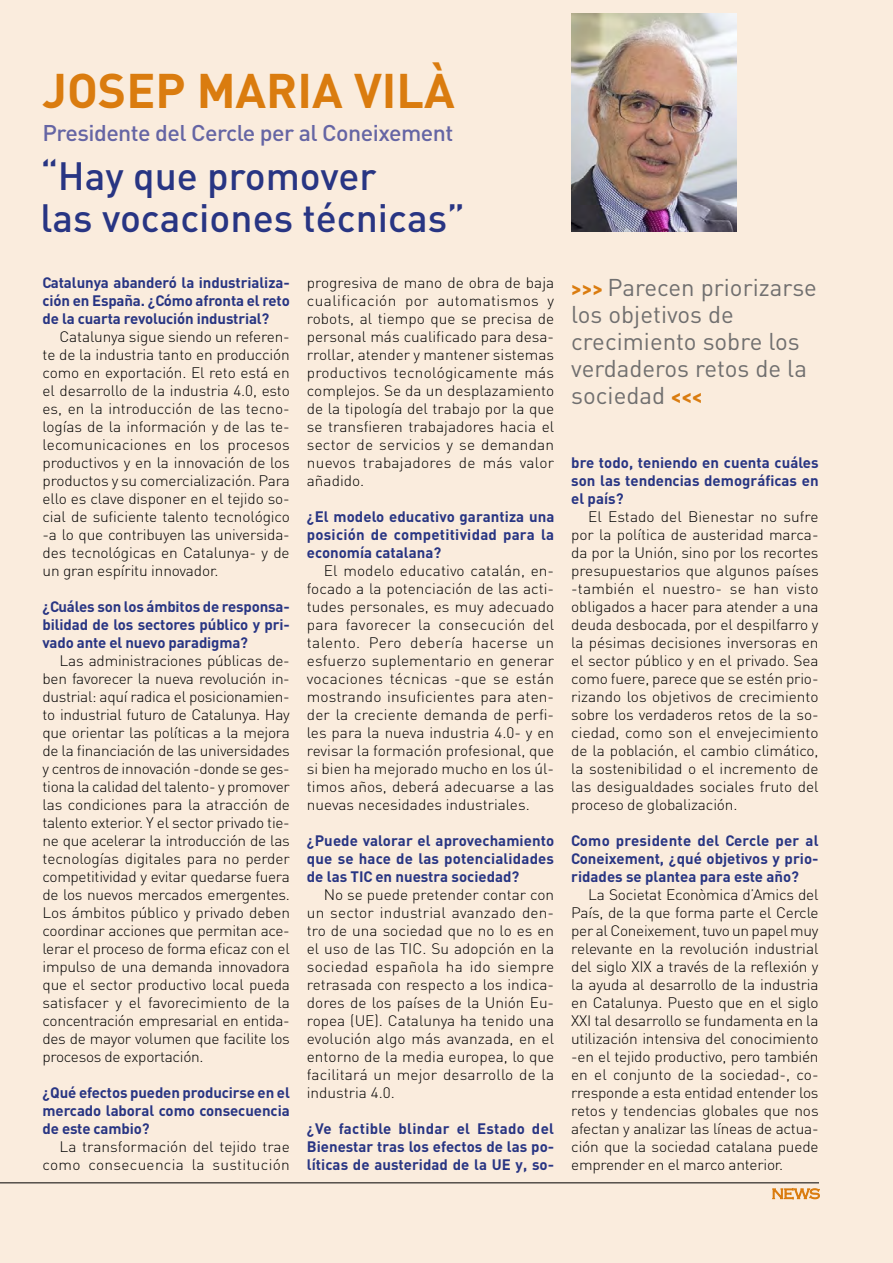
<style>
.page{position:relative;width:893px;height:1263px;background:#faecdd}
.page>*{position:absolute;margin:0;border:0;box-sizing:border-box;transform-origin:0 0}
.entrevistat{font:700 48px "DIN";color:#da7c0f}
.Destacat_Entrevista{font:500 39px "DIN";color:#283583}
.destacat_petit{font:24px/27px "DIN";color:#706f6f}
.titol_gris{font:500 22.5px "DIN";letter-spacing:-.025em;color:#6565a4}
.Text_rejilla2{font:300 15px/18px "DIN";letter-spacing:-.005em;color:#000;text-align:justify}
.Pregunta_entrevista{font:700 15px/18px "DIN";color:#283583;text-align:justify}
.s1{font-weight:700;font-size:21px;color:#da7c0f}
</style>
<div class="page">
<hr style="left:0;top:1182px;width:819px;height:1px;background:#000">
<svg style="left:772px;top:1188px;width:48px;height:11px"></svg>
<img style="left:572px;top:13px;width:164px;height:219px">
<p class="entrevistat" style="left:43px;top:59px;width:414px">JOSEP MARIA VILÀ</p>
<p class="titol_gris" style="left:43px;top:118px;width:412px">Presidente del Cercle per al Coneixement</p>
<p class="Destacat_Entrevista" style="left:40px;top:151px;width:338px">“Hay que promover</p>
<p class="Destacat_Entrevista" style="left:40px;top:193px;width:426px">las vocaciones técnicas”</p>
<p class="Pregunta_entrevista" style="left:43px;top:273px;width:249px">Catalunya abanderó la industrializa&shy;ción en España. ¿Cómo afronta el reto de la cuarta revolución industrial?</p>
<p class="Text_rejilla2" style="left:43px;top:327px;width:249px;text-indent:17px">Catalunya sigue siendo un referen&shy;te de la industria tanto en producción como en exportación. El reto está en el desarrollo de la industria 4.0, esto es, en la introducción de las tecno&shy;logías de la información y de las te&shy;lecomunicaciones en los procesos productivos y en la innovación de los productos y su comercialización. Para ello es clave disponer en el tejido so&shy;cial de suficiente talento tecnológico -a lo que contribuyen las universida&shy;des tecnológicas en Catalunya- y de un gran espíritu innovador.</p>
<p class="Pregunta_entrevista" style="left:43px;top:597px;width:249px">¿Cuáles son los ámbitos de responsa&shy;bilidad de los sectores público y pri&shy;vado ante el nuevo paradigma?</p>
<p class="Text_rejilla2" style="left:43px;top:651px;width:249px;text-indent:17px">Las administraciones públicas de&shy;ben favorecer la nueva revolución in&shy;dustrial: aquí radica el posicionamien&shy;to industrial futuro de Catalunya. Hay que orientar las políticas a la mejora de la financiación de las universidades y centros de innovación -donde se ges&shy;tiona la calidad del talento- y promover las condiciones para la atracción de talento exterior. Y el sector privado tie&shy;ne que acelerar la introducción de las tecnologías digitales para no perder competitividad y evitar quedarse fuera de los nuevos mercados emergentes.<br>Los ámbitos público y privado deben coordinar acciones que permitan ace&shy;lerar el proceso de forma eficaz con el impulso de una demanda innovadora que el sector productivo local pueda satisfacer y el favorecimiento de la concentración empresarial en entida&shy;des de mayor volumen que facilite los procesos de exportación.</p>
<p class="Pregunta_entrevista" style="left:43px;top:1083px;width:249px">¿Qué efectos pueden producirse en el mercado laboral como consecuencia de este cambio?</p>
<p class="Text_rejilla2" style="left:43px;top:1137px;width:249px;text-align:right">La transformación del tejido trae como consecuencia la sustitución</p>
<p class="Text_rejilla2" style="left:307px;top:273px;width:249px">progresiva de mano de obra de baja cualificación por automatismos y robots, al tiempo que se precisa de personal más cualificado para desa&shy;rrollar, atender y mantener sistemas productivos tecnológicamente más complejos. Se da un desplazamiento de la tipología del trabajo por la que se transfieren trabajadores hacia el sector de servicios y se demandan nuevos trabajadores de más valor añadido.</p>
<p class="Pregunta_entrevista" style="left:307px;top:507px;width:249px">¿El modelo educativo garantiza una posición de competitividad para la economía catalana?</p>
<p class="Text_rejilla2" style="left:307px;top:561px;width:249px;text-indent:17px">El modelo educativo catalán, en&shy;focado a la potenciación de las acti&shy;tudes personales, es muy adecuado para favorecer la consecución del talento. Pero debería hacerse un esfuerzo suplementario en generar vocaciones técnicas -que se están mostrando insuficientes para aten&shy;der la creciente demanda de perfi&shy;les para la nueva industria 4.0- y en revisar la formación profesional, que si bien ha mejorado mucho en los úl&shy;timos años, deberá adecuarse a las nuevas necesidades industriales.</p>
<p class="Pregunta_entrevista" style="left:307px;top:831px;width:249px">¿Puede valorar el aprovechamiento que se hace de las potencialidades de las TIC en nuestra sociedad?</p>
<p class="Text_rejilla2" style="left:307px;top:885px;width:249px;text-indent:17px">No se puede pretender contar con un sector industrial avanzado den&shy;tro de una sociedad que no lo es en el uso de las TIC. Su adopción en la sociedad española ha ido siempre retrasada con respecto a los indica&shy;dores de los países de la Unión Eu&shy;ropea (UE). Catalunya ha tenido una evolución algo más avanzada, en el entorno de la media europea, lo que facilitará un mejor desarrollo de la industria 4.0.</p>
<p class="Pregunta_entrevista" style="left:307px;top:1119px;width:249px">¿Ve factible blindar el Estado del Bienestar tras los efectos de las po&shy;líticas de austeridad de la UE y, so-</p>
<p class="destacat_petit" style="left:571px;top:273px;width:247px"><span class="s1">&gt;&gt;&gt;</span> Parecen priorizarse los objetivos de crecimiento sobre los verdaderos retos de la sociedad <span class="s1">&lt;&lt;&lt;</span></p>
<p class="Pregunta_entrevista" style="left:571px;top:453px;width:249px">bre todo, teniendo en cuenta cuáles son las tendencias demográficas en el país?</p>
<p class="Text_rejilla2" style="left:571px;top:507px;width:249px;text-indent:17px">El Estado del Bienestar no sufre por la política de austeridad marca&shy;da por la Unión, sino por los recortes presupuestarios que algunos países -también el nuestro- se han visto obligados a hacer para atender a una deuda desbocada, por el despilfarro y la pésimas decisiones inversoras en el sector público y en el privado. Sea como fuere, parece que se estén prio&shy;rizando los objetivos de crecimiento sobre los verdaderos retos de la so&shy;ciedad, como son el envejecimiento de la población, el cambio climático, la sostenibilidad o el incremento de las desigualdades sociales fruto del proceso de globalización.</p>
<p class="Pregunta_entrevista" style="left:571px;top:831px;width:249px">Como presidente del Cercle per al Coneixement, ¿qué objetivos y prio&shy;ridades se plantea para este año?</p>
<p class="Text_rejilla2" style="left:571px;top:885px;width:249px;text-indent:17px">La Societat Econòmica d’Amics del País, de la que forma parte el Cercle per al Coneixement, tuvo un papel muy relevante en la revolución industrial del siglo XIX a través de la reflexión y la ayuda al desarrollo de la industria en Catalunya. Puesto que en el siglo XXI tal desarrollo se fundamenta en la utilización intensiva del conocimiento -en el tejido productivo, pero también en el conjunto de la sociedad-, co&shy;rresponde a esta entidad entender los retos y tendencias globales que nos afectan y analizar las líneas de actua&shy;ción que la sociedad catalana puede emprender en el marco anterior.</p>
</div>
